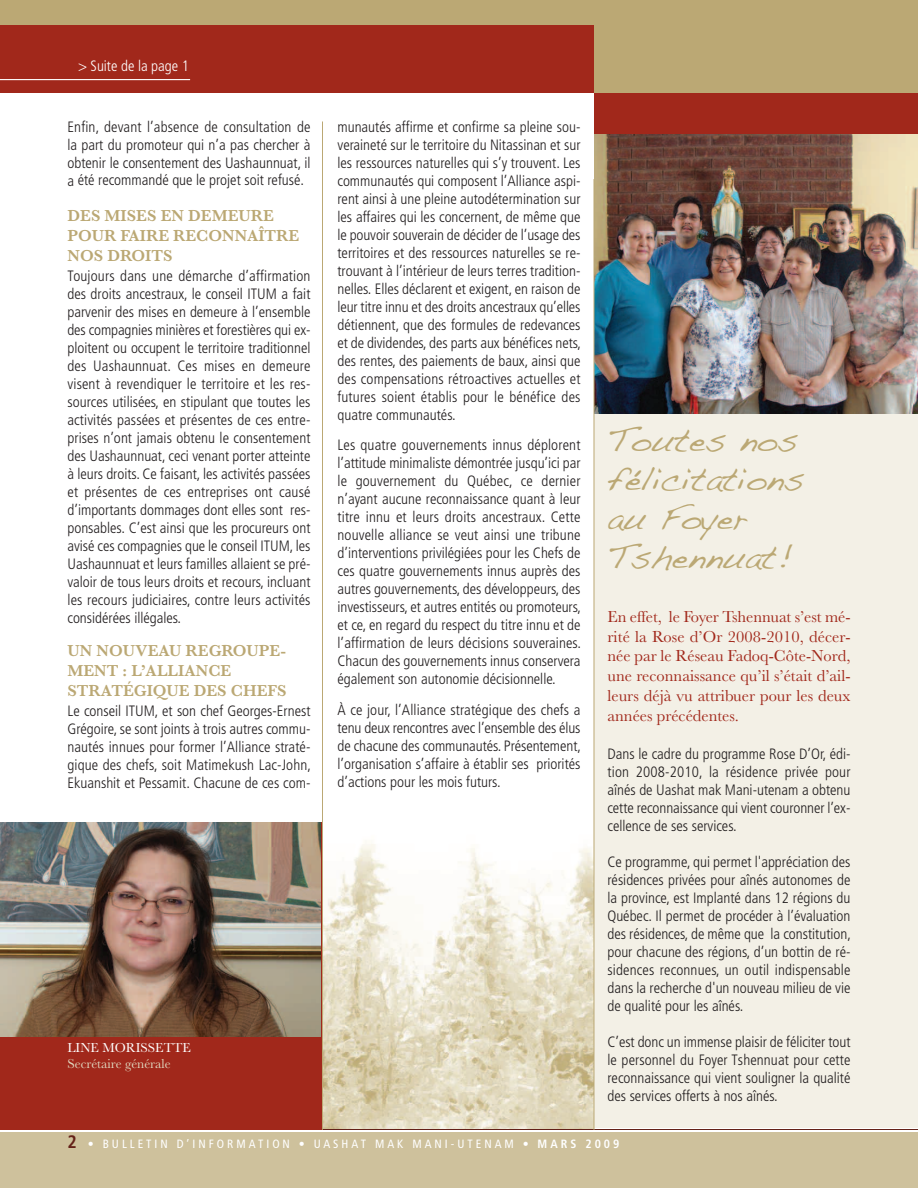
<style>
.page{position:relative;width:918px;height:1188px;background:#fff}
.page>*{position:absolute;margin:0;border:0;box-sizing:border-box;transform-origin:0 0}
.t1{font:33px/39px "Handwriting Dakota";color:#bba874}
.t2{font:16.5px/19.8px "Baskerville";color:#a1281b;text-align:justify}
.t3{font:600 16.5px/19.8px "Baskerville";color:#bba874}
.t4{font:300 condensed 15px/18px "Frutiger";color:#231f20;text-align:justify}
.t5{font:300 condensed 15px "Frutiger";color:#fff}
.t6{font:13.5px "Baskerville";color:#e0d8bf}
.t7{font:13.5px "Baskerville";color:#fff}
.t8{font:condensed 12px "Frutiger";letter-spacing:.25em;color:#fff}
.s1{font-weight:700;font-size:18px;color:#642118}
.s2{font-weight:700}
</style>
<div class="page">
<img style="left:323px;top:819px;width:271px;height:310px">
<div style="left:0;top:0;width:918px;height:93px;background:#bba874"></div>
<div style="left:594px;top:247px;width:324px;height:881px;background:#f3f0e6"></div>
<div style="left:0;top:1132px;width:918px;height:56px;background:#cec19c"></div>
<hr style="left:0;top:1129px;width:918px;height:1px;background:#642118">
<div style="left:0;top:822px;width:322px;height:307px;background:#a1281b"></div>
<img style="left:0;top:822px;width:321px;height:214px">
<div style="left:594px;top:93px;width:324px;height:320px;background:#a1281b"></div>
<img style="left:594px;top:135px;width:324px;height:278px">
<div style="left:0;top:26px;width:594px;height:67px;background:#a1281b"></div>
<hr style="left:322px;top:122px;width:1px;height:1008px;background:#bba874">
<hr style="left:594px;top:179px;width:1px;height:951px;background:#bba874">
<hr style="left:0;top:79px;width:190px;height:1px;background:#fff">
<p class="t5" style="left:78px;top:60px;width:112px">&gt; Suite de la page 1</p>
<p class="t4" style="left:67px;top:118px;width:245px">Enfin, devant l’absence de consultation de la part du promoteur qui n’a pas chercher à obtenir le consentement des Uashaunnuat, il a été recommandé que le projet soit refusé.</p>
<p class="t3" style="left:68px;top:206px;width:233px">DES MISES EN DEMEURE<br>POUR FAIRE RECONNAÎTRE<br>NOS DROITS</p>
<p class="t4" style="left:67px;top:268px;width:245px">Toujours dans une démarche d’affirmation des droits ancestraux, le conseil ITUM a fait parvenir des mises en demeure à l’ensemble des compagnies minières et forestières qui ex&shy;ploitent ou occupent le territoire traditionnel des Uashaunnuat. Ces mises en demeure visent à revendiquer le territoire et les res&shy;sources utilisées, en stipulant que toutes les activités passées et présentes de ces entre&shy;prises n’ont jamais obtenu le consentement des Uashaunnuat, ceci venant porter atteinte à leurs droits. Ce faisant, les activités passées et présentes de ces entreprises ont causé d’importants dommages dont elles sont res&shy;ponsables. C’est ainsi que les procureurs ont avisé ces compagnies que le conseil ITUM, les Uashaunnuat et leurs familles allaient se pré&shy;valoir de tous leurs droits et recours, incluant les recours judiciaires, contre leurs activités considérées illégales.</p>
<p class="t3" style="left:67px;top:640px;width:221px">UN NOUVEAU REGROUPE-<br>MENT : L’ALLIANCE<br>STRATÉGIQUE DES CHEFS</p>
<p class="t4" style="left:67px;top:703px;width:245px">Le conseil ITUM, et son chef Georges-Ernest Grégoire, se sont joints à trois autres commu&shy;nautés innues pour former l’Alliance straté&shy;gique des chefs, soit Matimekush Lac-John, Ekuanshit et Pessamit. Chacune de ces com-</p>
<p class="t7" style="left:68px;top:1040px;width:125px">LINE MORISSETTE</p>
<p class="t6" style="left:67px;top:1056px;width:105px">Secrétaire générale</p>
<p class="t4" style="left:338px;top:119px;width:245px">munautés affirme et confirme sa pleine sou&shy;veraineté sur le territoire du Nitassinan et sur les ressources naturelles qui s’y trouvent. Les communautés qui composent l’Alliance aspi&shy;rent ainsi à une pleine autodétermination sur les affaires qui les concernent, de même que le pouvoir souverain de décider de l’usage des territoires et des ressources naturelles se re&shy;trouvant à l’intérieur de leurs terres tradition&shy;nelles. Elles déclarent et exigent, en raison de leur titre innu et des droits ancestraux qu’elles détiennent, que des formules de redevances et de dividendes, des parts aux bénéfices nets, des rentes, des paiements de baux, ainsi que des compensations rétroactives actuelles et futures soient établis pour le bénéfice des quatre communautés.</p>
<p class="t4" style="left:338px;top:437px;width:245px">Les quatre gouvernements innus déplorent l’attitude minimaliste démontrée jusqu’ici par le gouvernement du Québec, ce dernier n’ayant aucune reconnaissance quant à leur titre innu et leurs droits ancestraux. Cette nouvelle alliance se veut ainsi une tribune d’interventions privilégiées pour les Chefs de ces quatre gouvernements innus auprès des autres gouvernements, des développeurs, des investisseurs, et autres entités ou promoteurs, et ce, en regard du respect du titre innu et de l’affirmation de leurs décisions souveraines.<br>Chacun des gouvernements innus conservera également son autonomie décisionnelle.</p>
<p class="t4" style="left:338px;top:702px;width:245px">À ce jour, l’Alliance stratégique des chefs a tenu deux rencontres avec l’ensemble des élus de chacune des communautés. Présentement, l’organisation s’affaire à établir ses priorités d’actions pour les mois futurs.</p>
<h1 class="t1" style="left:608px;top:421px;width:198px">Toutes nos félicitations au Foyer<br>Tshennuat!</h1>
<p class="t2" style="left:607px;top:606px;width:245px">En effet, le Foyer Tshennuat s’est mé&shy;rité la Rose d’Or 2008-2010, décer&shy;née par le Réseau Fadoq-Côte-Nord, une reconnaissance qu’il s’était d’ail&shy;leurs déjà vu attribuer pour les deux années précédentes.</p>
<p class="t4" style="left:608px;top:746px;width:245px">Dans le cadre du programme Rose D’Or, édi&shy;tion 2008-2010, la résidence privée pour aînés de Uashat mak Mani-utenam a obtenu cette reconnaissance qui vient couronner l’ex&shy;cellence de ses services.</p>
<p class="t4" style="left:608px;top:854px;width:245px">Ce programme, qui permet l'appréciation des résidences privées pour aînés autonomes de la province, est Implanté dans 12 régions du Québec. Il permet de procéder à l’évaluation des résidences, de même que la constitution, pour chacune des régions, d’un bottin de ré&shy;sidences reconnues, un outil indispensable dans la recherche d'un nouveau milieu de vie de qualité pour les aînés.</p>
<p class="t4" style="left:608px;top:1034px;width:245px">C’est donc un immense plaisir de féliciter tout le personnel du Foyer Tshennuat pour cette reconnaissance qui vient souligner la qualité des services offerts à nos aînés.</p>
<p class="t8" style="left:68px;top:1138px;width:553px"><span class="s1">2</span> • BULLETIN D’INFORMATION • UASHAT MAK MANI-UTENAM • <span class="s2">MARS 2009</span></p>
</div>
